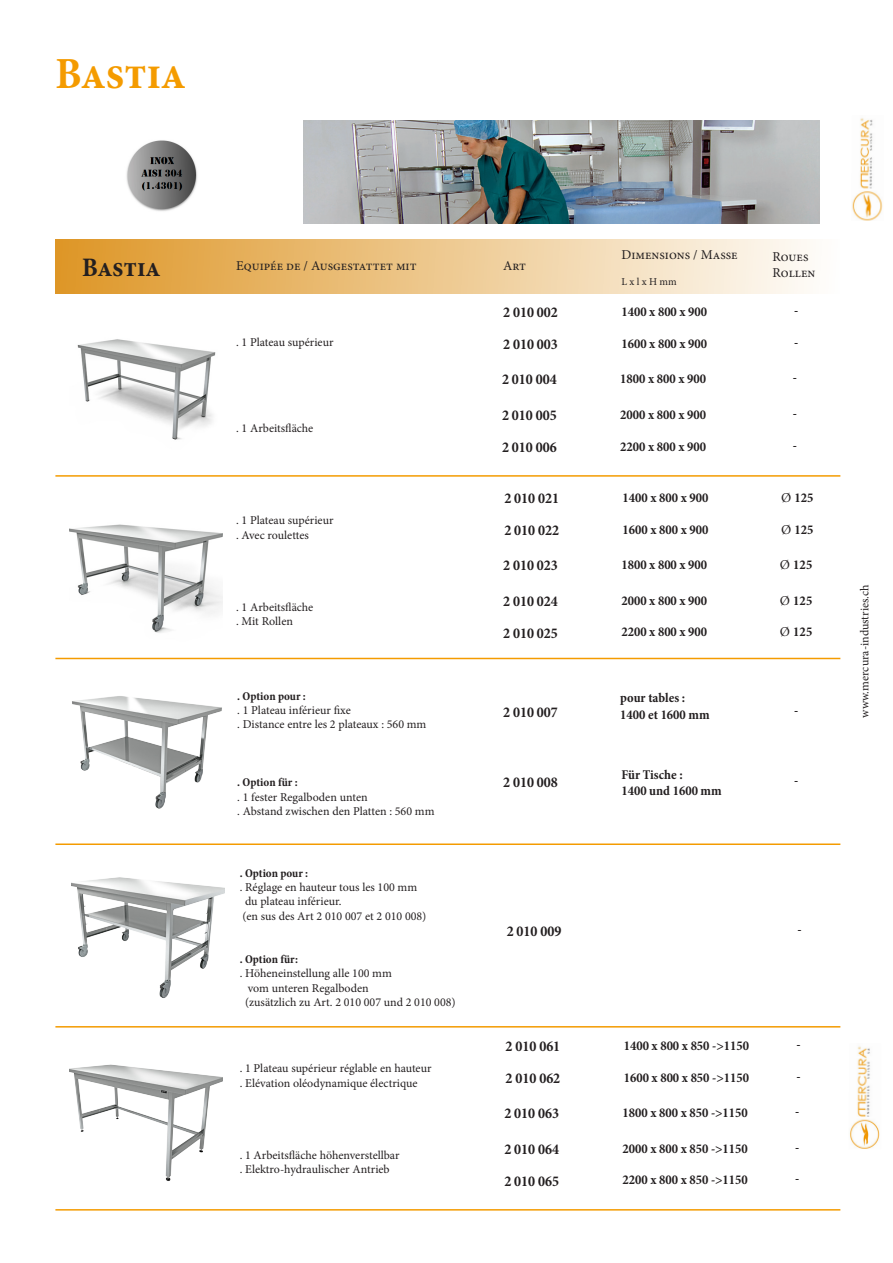
<style>
.page{position:relative;width:893px;height:1263px;background:#fff}
.page>*{position:absolute;margin:0;border:0;box-sizing:border-box;transform-origin:0 0}
.t1{font:700 condensed 45px "Minion Pro";letter-spacing:-.015em;color:#f49b00}
.t2{font:700 condensed 27px "Minion Pro";letter-spacing:-.015em;color:#231f20}
.t3{font:700 condensed 15px "Minion Pro";color:#231f20}
.t4{font:700 condensed 13.5px "Minion Pro";color:#231f20}
.t5{font:13.5px "Minion Pro";color:#231f20}
.t6{font:12px "Minion Pro";color:#231f20}
.t7{font:700 condensed 12px "Minion Pro";letter-spacing:.005em;color:#231f20}
.t8{font:10.5px "Minion Pro";color:#231f20}
.s1{font-weight:400;font-stretch:normal}
</style>
<div class="page">
<img style="left:850px;top:1046px;width:30px;height:103px">
<img style="left:852px;top:118px;width:31px;height:103px">
<div style="left:55px;top:240px;width:785px;height:54px;background:linear-gradient(to right,#de9626,#fefefd)"></div>
<hr style="left:55px;top:475px;width:785px;height:2px;background:#f49b00">
<img style="left:77px;top:339px;width:139px;height:101px">
<hr style="left:55px;top:658px;width:785px;height:1px;background:#f49b00">
<img style="left:72px;top:696px;width:150px;height:113px">
<hr style="left:55px;top:843px;width:785px;height:2px;background:#f49b00">
<img style="left:69px;top:524px;width:153px;height:109px">
<hr style="left:55px;top:1026px;width:785px;height:1px;background:#f49b00">
<img style="left:303px;top:121px;width:517px;height:103px">
<hr style="left:55px;top:1209px;width:785px;height:1px;background:#f49b00">
<img style="left:69px;top:1064px;width:153px;height:117px">
<img style="left:126px;top:140px;width:71px;height:71px">
<img style="left:72px;top:877px;width:153px;height:121px">
<p class="t1" style="left:55px;top:43px;width:132px">Bastia</p>
<p class="t2" style="left:82px;top:249px;width:80px">Bastia</p>
<p class="t5" style="left:236px;top:257px;width:182px">Equipée de / Ausgestattet mit</p>
<p class="t6" style="left:236px;top:334px;width:99px">. 1 Plateau supérieur</p>
<p class="t6" style="left:236px;top:420px;width:79px">. 1 Arbeitsfläche</p>
<p class="t6" style="left:236px;top:512px;width:99px">. 1 Plateau supérieur</p>
<p class="t6" style="left:236px;top:527px;width:74px">. Avec roulettes</p>
<p class="t6" style="left:236px;top:599px;width:79px">. 1 Arbeitsfläche</p>
<p class="t6" style="left:236px;top:613px;width:58px">. Mit Rollen</p>
<p class="t7" style="left:237px;top:687px;width:70px">. Option pour :</p>
<p class="t6" style="left:237px;top:702px;width:115px">. 1 Plateau inférieur fixe</p>
<p class="t6" style="left:237px;top:716px;width:191px">. Distance entre les 2 plateaux : 560 mm</p>
<p class="t7" style="left:237px;top:774px;width:62px">. Option für :</p>
<p class="t6" style="left:237px;top:789px;width:132px">. 1 fester Regalboden unten</p>
<p class="t6" style="left:237px;top:803px;width:199px">. Abstand zwischen den Platten : 560 mm</p>
<p class="t7" style="left:240px;top:864px;width:70px">. Option pour :</p>
<p class="t6" style="left:240px;top:879px;width:179px">. Réglage en hauteur tous les 100 mm</p>
<p class="t6" style="left:245px;top:893px;width:98px">du plateau inférieur.</p>
<p class="t6" style="left:242px;top:908px;width:186px">(en sus des Art 2 010 007 et 2 010 008)</p>
<p class="t7" style="left:240px;top:951px;width:60px">. Option für:</p>
<p class="t6" style="left:240px;top:966px;width:154px">. Höheneinstellung alle 100 mm</p>
<p class="t6" style="left:248px;top:980px;width:123px">vom unteren Regalboden</p>
<p class="t6" style="left:245px;top:994px;width:212px">(zusätzlich zu Art. 2 010 007 und 2 010 008)</p>
<p class="t6" style="left:240px;top:1060px;width:193px">. 1 Plateau supérieur réglable en hauteur</p>
<p class="t6" style="left:240px;top:1075px;width:179px">. Elévation oléodynamique électrique</p>
<p class="t6" style="left:240px;top:1147px;width:161px">. 1 Arbeitsfläche höhenverstellbar</p>
<p class="t6" style="left:240px;top:1161px;width:152px">. Elektro-hydraulischer Antrieb</p>
<p class="t5" style="left:503px;top:257px;width:24px">Art</p>
<p class="t3" style="left:503px;top:302px;width:56px">2 010 002</p>
<p class="t5" style="left:621px;top:246px;width:118px">Dimensions / Masse</p>
<p class="t8" style="left:621px;top:274px;width:57px">L x l x H mm</p>
<p class="t5" style="left:772px;top:247px;width:38px">Roues</p>
<p class="t5" style="left:772px;top:263px;width:44px">Rollen</p>
<p class="t4" style="left:621px;top:303px;width:87px">1400 x 800 x 900</p>
<p class="t4" style="left:794px;top:303px;width:6px">-</p>
<p class="t3" style="left:503px;top:334px;width:56px">2 010 003</p>
<p class="t4" style="left:621px;top:334px;width:87px">1600 x 800 x 900</p>
<p class="t4" style="left:794px;top:334px;width:6px">-</p>
<p class="t3" style="left:502px;top:369px;width:56px">2 010 004</p>
<p class="t4" style="left:620px;top:370px;width:87px">1800 x 800 x 900</p>
<p class="t4" style="left:793px;top:370px;width:6px">-</p>
<p class="t3" style="left:502px;top:405px;width:56px">2 010 005</p>
<p class="t4" style="left:620px;top:405px;width:87px">2000 x 800 x 900</p>
<p class="t4" style="left:793px;top:405px;width:6px">-</p>
<p class="t3" style="left:502px;top:436px;width:56px">2 010 006</p>
<p class="t4" style="left:620px;top:437px;width:87px">2200 x 800 x 900</p>
<p class="t4" style="left:793px;top:437px;width:6px">-</p>
<p class="t3" style="left:504px;top:488px;width:56px">2 010 021</p>
<p class="t4" style="left:623px;top:488px;width:87px">1400 x 800 x 900</p>
<p class="t4" style="left:781px;top:488px;width:34px"><span class="s1">Ø</span> 125</p>
<p class="t3" style="left:504px;top:520px;width:56px">2 010 022</p>
<p class="t4" style="left:623px;top:520px;width:87px">1600 x 800 x 900</p>
<p class="t4" style="left:781px;top:520px;width:34px"><span class="s1">Ø</span> 125</p>
<p class="t3" style="left:503px;top:555px;width:56px">2 010 023</p>
<p class="t4" style="left:621px;top:556px;width:87px">1800 x 800 x 900</p>
<p class="t4" style="left:780px;top:556px;width:34px"><span class="s1">Ø</span> 125</p>
<p class="t3" style="left:503px;top:591px;width:56px">2 010 024</p>
<p class="t4" style="left:621px;top:591px;width:87px">2000 x 800 x 900</p>
<p class="t4" style="left:780px;top:591px;width:34px"><span class="s1">Ø</span> 125</p>
<p class="t3" style="left:503px;top:622px;width:56px">2 010 025</p>
<p class="t4" style="left:621px;top:623px;width:87px">2200 x 800 x 900</p>
<p class="t4" style="left:780px;top:623px;width:34px"><span class="s1">Ø</span> 125</p>
<p class="t4" style="left:620px;top:689px;width:67px">pour tables :</p>
<p class="t4" style="left:620px;top:705px;width:91px">1400 et 1600 mm</p>
<p class="t3" style="left:503px;top:702px;width:56px">2 010 007</p>
<p class="t4" style="left:794px;top:703px;width:6px">-</p>
<p class="t4" style="left:621px;top:765px;width:63px">Für Tische :</p>
<p class="t4" style="left:621px;top:782px;width:102px">1400 und 1600 mm</p>
<p class="t3" style="left:503px;top:771px;width:56px">2 010 008</p>
<p class="t4" style="left:794px;top:772px;width:6px">-</p>
<p class="t6" style="left:856px;top:718px;width:135px;rotate:-90deg">www.mercura-industries.ch</p>
<p class="t3" style="left:507px;top:921px;width:56px">2 010 009</p>
<p class="t4" style="left:797px;top:922px;width:6px">-</p>
<p class="t3" style="left:505px;top:1036px;width:56px">2 010 061</p>
<p class="t4" style="left:624px;top:1036px;width:127px">1400 x 800 x 850 -&gt;1150</p>
<p class="t4" style="left:796px;top:1036px;width:6px">-</p>
<p class="t3" style="left:505px;top:1068px;width:56px">2 010 062</p>
<p class="t4" style="left:624px;top:1068px;width:127px">1600 x 800 x 850 -&gt;1150</p>
<p class="t4" style="left:796px;top:1068px;width:6px">-</p>
<p class="t3" style="left:504px;top:1103px;width:56px">2 010 063</p>
<p class="t4" style="left:623px;top:1104px;width:127px">1800 x 800 x 850 -&gt;1150</p>
<p class="t4" style="left:795px;top:1104px;width:6px">-</p>
<p class="t3" style="left:504px;top:1139px;width:56px">2 010 064</p>
<p class="t4" style="left:623px;top:1139px;width:127px">2000 x 800 x 850 -&gt;1150</p>
<p class="t4" style="left:795px;top:1139px;width:6px">-</p>
<p class="t3" style="left:504px;top:1170px;width:56px">2 010 065</p>
<p class="t4" style="left:623px;top:1171px;width:127px">2200 x 800 x 850 -&gt;1150</p>
<p class="t4" style="left:795px;top:1171px;width:6px">-</p>
</div>
